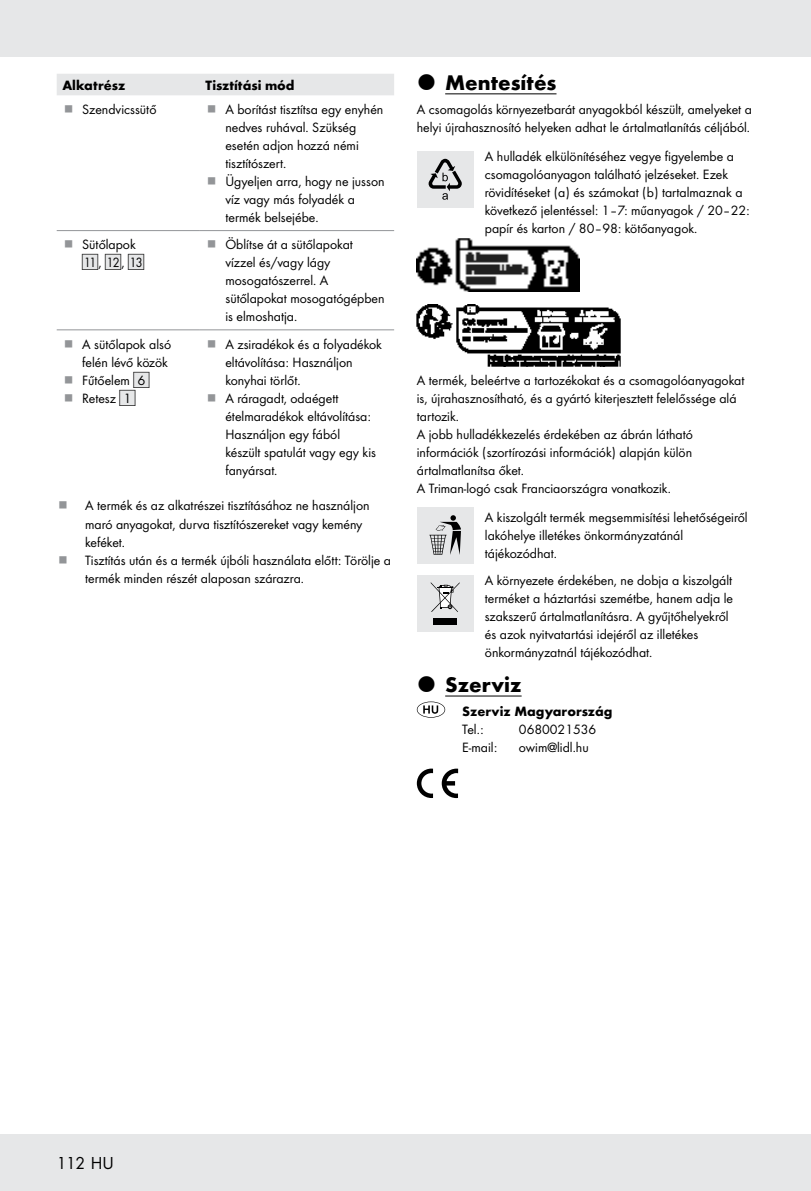
<style>
.page{position:relative;width:811px;height:1191px;background:#fff}
.page>*{position:absolute;margin:0;border:0;box-sizing:border-box;transform-origin:0 0}
.t1{font:700 22px "Futura";color:#000}
.t2{font:18px "Futura Boo";color:#000}
.t3{font:14px/18px "Futura Boo";color:#000}
.t4{font:700 14px "Futura";color:#000}
.t5{font:12.4px "IMP Lidl Num Box";color:#000}
.s1{color:#e6e7e8}
.s2{font-family:"Futura Boo";font-size:14px}
.s3{font-family:"IMP Lidl Num Box";font-size:12.4px;color:#e6e7e8}
.s4{font-family:"IMP Lidl Num Box";font-size:12.4px}
</style>
<div class="page">
<div style="left:0;top:1134px;width:811px;height:57px;background:#e6e7e8"></div>
<div style="left:0;top:0;width:811px;height:57px;background:#e6e7e8"></div>
<div style="left:57px;top:74px;width:337px;height:21px;background:#e6e7e8"></div>
<hr style="left:57px;top:230px;width:143px;height:1px;background:#939598">
<hr style="left:200px;top:230px;width:194px;height:1px;background:#939598">
<hr style="left:57px;top:329px;width:143px;height:1px;background:#939598">
<hr style="left:200px;top:329px;width:194px;height:1px;background:#939598">
<hr style="left:445px;top:93px;width:111px;height:1px;background:#000">
<hr style="left:445px;top:695px;width:76px;height:1px;background:#000">
<div style="left:417px;top:151px;width:56px;height:57px;background:#e6e7e8"></div>
<svg style="left:428px;top:159px;width:34px;height:41px"></svg>
<img style="left:417px;top:239px;width:162px;height:52px">
<img style="left:417px;top:304px;width:204px;height:63px">
<div style="left:417px;top:507px;width:56px;height:56px;background:#e6e7e8"></div>
<svg style="left:429px;top:515px;width:32px;height:40px"></svg>
<div style="left:417px;top:575px;width:56px;height:56px;background:#e6e7e8"></div>
<div style="left:433px;top:618px;width:24px;height:6px;background:#000"></div>
<svg style="left:431px;top:582px;width:28px;height:30px"></svg>
<svg style="left:417px;top:701px;width:28px;height:16px"></svg>
<svg style="left:417px;top:768px;width:41px;height:30px"></svg>
<p class="t4" style="left:62px;top:75px;width:64px">Alkatrész</p>
<p class="t4" style="left:206px;top:75px;width:91px">Tisztítási mód</p>
<p class="t3" style="left:82px;top:100px;width:76px">Szendvicssütő</p>
<p class="t3" style="left:225px;top:100px;width:161px">A borítást tisztítsa egy enyhén nedves ruhával. Szükség esetén adjon hozzá némi tisztítószert.<br>Ügyeljen arra, hogy ne jusson víz vagy más folyadék a termék belsejébe.</p>
<p class="t3" style="left:82px;top:235px;width:55px">Sütőlapok</p>
<p class="t5" style="left:82px;top:254px;width:63px"><span class="s1">[</span>11]<span class="s2">,</span> <span class="s1">[</span>12]<span class="s2">,</span> <span class="s1">[</span>13]</p>
<p class="t3" style="left:225px;top:235px;width:161px">Öblítse át a sütőlapokat vízzel és/vagy lágy mosogatószerrel. A sütőlapokat mosogatógépben is elmoshatja.</p>
<p class="t3" style="left:82px;top:334px;width:90px">A sütőlapok alsó felén lévő közök<br>Fűtőelem <span class="s3">[</span><span class="s4">6]<br></span>Retesz <span class="s3">[</span><span class="s4">1]</span></p>
<p class="t3" style="left:225px;top:334px;width:158px">A zsiradékok és a folyadékok eltávolítása: Használjon konyhai törlőt.<br>A ráragadt, odaégett ételmaradékok eltávolítása:<br>Használjon egy fából<br>készült spatulát vagy egy kis fanyársat.</p>
<p class="t3" style="left:85px;top:496px;width:307px">A termék és az alkatrészei tisztításához ne használjon maró anyagokat, durva tisztítószereket vagy kemény keféket.<br>Tisztítás után és a termék újbóli használata előtt: Törölje a termék minden részét alaposan szárazra.</p>
<h1 class="t1" style="left:445px;top:66px;width:113px">Mentesítés</h1>
<p class="t3" style="left:417px;top:99px;width:337px">A csomagolás környezetbarát anyagokból készült, amelyeket a helyi újrahasznosító helyeken adhat le ártalmatlanítás céljából.</p>
<p class="t3" style="left:485px;top:147px;width:266px">A hulladék elkülönítéséhez vegye figyelembe a csomagolóanyagon található jelzéseket. Ezek rövidítéseket (a) és számokat (b) tartalmaznak a következő jelentéssel: 1–7: műanyagok / 20–22: papír és karton / 80–98: kötőanyagok.</p>
<p class="t3" style="left:417px;top:370px;width:329px">A termék, beleértve a tartozékokat és a csomagolóanyagokat is, újrahasznosítható, és a gyártó kiterjesztett felelőssége alá tartozik.<br>A jobb hulladékkezelés érdekében az ábrán látható információk (szortírozási információk) alapján külön ártalmatlanítsa őket.<br>A Triman-logó csak Franciaországra vonatkozik.</p>
<p class="t3" style="left:485px;top:508px;width:264px">A kiszolgált termék megsemmisítési lehetőségeiről lakóhelye illetékes önkormányzatánál tájékozódhat.</p>
<p class="t3" style="left:485px;top:570px;width:250px">A környezete érdekében, ne dobja a kiszolgált terméket a háztartási szemétbe, hanem adja le szakszerű ártalmatlanításra. A gyűjtőhelyekről és azok nyitvatartási idejéről az illetékes önkormányzatnál tájékozódhat.</p>
<h1 class="t1" style="left:445px;top:668px;width:78px">Szerviz</h1>
<p class="t4" style="left:462px;top:700px;width:152px">Szerviz Magyarország</p>
<p class="t3" style="left:462px;top:719px;width:23px">Tel. :</p>
<p class="t3" style="left:519px;top:719px;width:79px">0680021536</p>
<p class="t3" style="left:462px;top:737px;width:37px">E-mail:</p>
<p class="t3" style="left:519px;top:737px;width:71px">owim@lidl.hu</p>
<p class="t2" style="left:57px;top:1150px;width:59px">112 HU</p>
</div>
